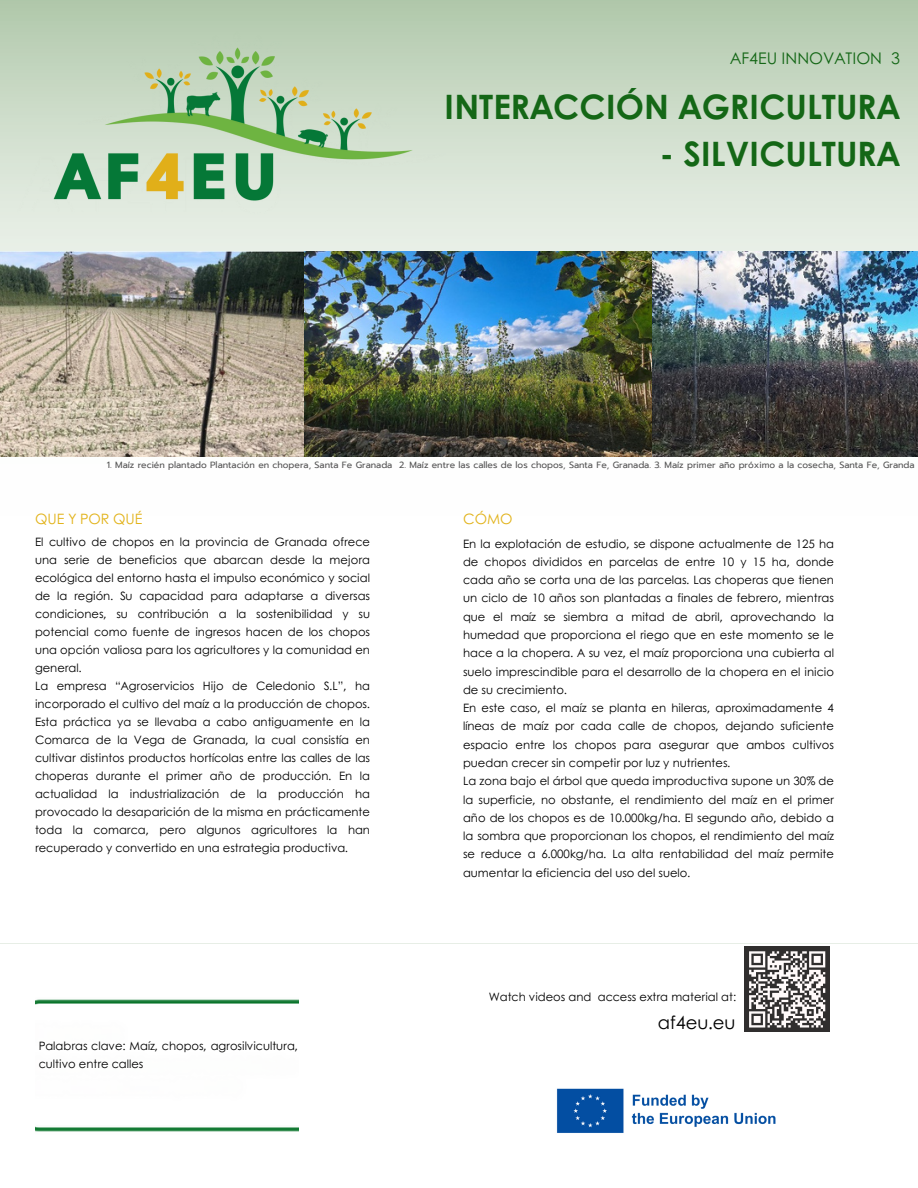
<style>
.page{position:relative;width:918px;height:1188px;background:#fff}
.page>*{position:absolute;margin:0;border:0;box-sizing:border-box;transform-origin:0 0}
.t1{font:700 33.6px "Century Gothic";color:#146716}
.t2{font:18px "Century Gothic";color:#000}
.t3{font:16.05px "Century Gothic";color:#146716}
.t4{font:14.25px "Century Gothic";color:#e2b31b}
.t5{font:11.55px/18px "Century Gothic";color:#000}
.t6{font:9px "Prompt";color:#545454}
</style>
<div class="page">
<svg style="left:0;top:0;width:918px;height:251px;background:#cedcca"></svg>
<img style="left:9px;top:38px;width:415px;height:185px">
<img style="left:35px;top:999px;width:263px;height:133px">
<img style="left:556px;top:1088px;width:220px;height:45px">
<img style="left:0;top:251px;width:918px;height:206px">
<div style="left:744px;top:947px;width:86px;height:85px;background:#302e2e"></div>
<svg style="left:749px;top:951px;width:77px;height:77px"></svg>
<p class="t3" style="left:730px;top:46px;width:171px">AF4EU INNOVATION 3</p>
<p class="t1" style="left:444px;top:82px;width:457px">INTERACCIÓN AGRICULTURA</p>
<p class="t1" style="left:660px;top:128px;width:242px">- SILVICULTURA</p>
<p class="t6" style="left:107px;top:458px;width:809px">1. Maíz recién plantado Plantación en chopera, Santa Fe Granada 2. Maíz entre las calles de los chopos, Santa Fe, Granada. 3. Maíz primer año próximo a la cosecha, Santa Fe, Granda</p>
<p class="t4" style="left:35px;top:508px;width:109px">QUE Y POR QUÉ</p>
<p class="t4" style="left:463px;top:508px;width:51px">CÓMO</p>
<h4 class="t5" style="left:35px;top:533px;width:337px">El cultivo de chopos en la provincia de Granada ofrece una serie de beneficios que abarcan desde la mejora ecológica del entorno hasta el impulso económico y social de la región. Su capacidad para adaptarse a diversas condiciones, su contribución a la sostenibilidad y su potencial como fuente de ingresos hacen de los chopos una opción valiosa para los agricultores y la comunidad en general.<br>La empresa “Agroservicios Hijo de Celedonio S.L”, ha incorporado el cultivo del maíz a la producción de chopos.<br>Esta práctica ya se llevaba a cabo antiguamente en la Comarca de la Vega de Granada, la cual consistía en cultivar distintos productos hortícolas entre las calles de las choperas durante el primer año de producción. En la actualidad la industrialización de la producción ha provocado la desaparición de la misma en prácticamente toda la comarca, pero algunos agricultores la han recuperado y convertido en una estrategia productiva.</h4>
<h3 class="t5" style="left:39px;top:1037px;width:261px">Palabras clave: Maíz, chopos, agrosilvicultura, cultivo entre calles</h3>
<h5 class="t5" style="left:463px;top:534px;width:372px">En la explotación de estudio, se dispone actualmente de 125 ha de chopos divididos en parcelas de entre 10 y 15 ha, donde cada año se corta una de las parcelas. Las choperas que tienen un ciclo de 10 años son plantadas a finales de febrero, mientras que el maíz se siembra a mitad de abril, aprovechando la humedad que proporciona el riego que en este momento se le hace a la chopera. A su vez, el maíz proporciona una cubierta al suelo imprescindible para el desarrollo de la chopera en el inicio de su crecimiento.<br>En este caso, el maíz se planta en hileras, aproximadamente 4 líneas de maíz por cada calle de chopos, dejando suficiente espacio entre los chopos para asegurar que ambos cultivos puedan crecer sin competir por luz y nutrientes.<br>La zona bajo el árbol que queda improductiva supone un 30% de la superficie, no obstante, el rendimiento del maíz en el primer año de los chopos es de 10.000kg/ha. El segundo año, debido a la sombra que proporcionan los chopos, el rendimiento del maíz se reduce a 6.000kg/ha. La alta rentabilidad del maíz permite aumentar la eficiencia del uso del suelo.</h5>
<p class="t5" style="left:489px;top:988px;width:249px">Watch videos and access extra material at:</p>
<h1 class="t2" style="left:658px;top:1009px;width:79px">af4eu.eu</h1>
</div>
